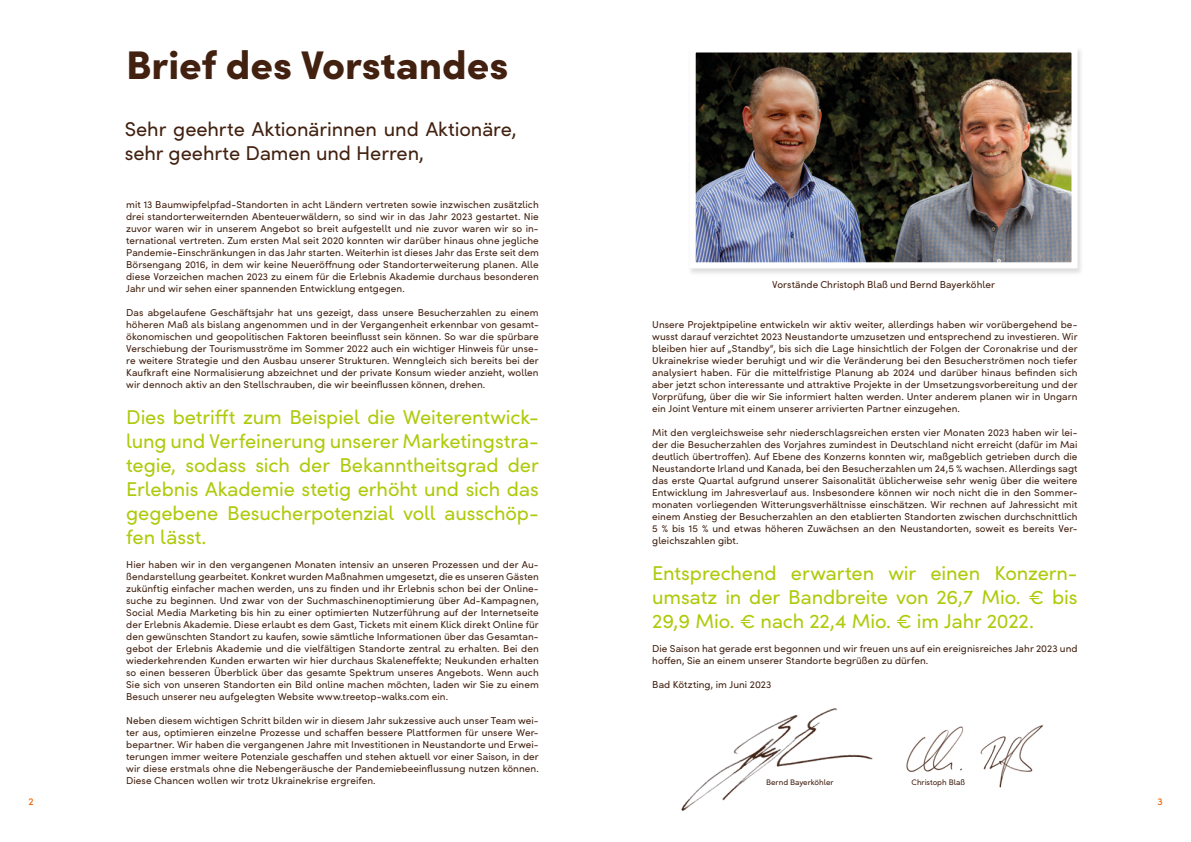
<style>
.page{position:relative;width:1191px;height:842px;background:#fff}
.page>*{position:absolute;margin:0;border:0;box-sizing:border-box;transform-origin:0 0}
.t1{font:900 40px "Sofia Pro";color:#422110}
.t2{font:20px/24px "Sofia Pro";letter-spacing:-.005em;color:#afca0b;text-align:justify}
.t3{font:20px/24px "Sofia Pro";letter-spacing:-.005em;color:#422110}
.t4{font:10px/12px "Sofia Pro";letter-spacing:.005em;color:#422110;text-align:justify}
.t5{font:500 10px "Sofia Pro";color:#ec6608}
.t6{font:8px "Sofia Pro";color:#422110}
</style>
<div class="page">
<img style="left:681px;top:708px;width:192px;height:103px">
<img style="left:906px;top:725px;width:137px;height:63px">
<div style="left:687px;top:46px;width:396px;height:231px;background:#000;opacity:.13"></div>
<img style="left:696px;top:53px;width:374px;height:208px">
<div style="left:689px;top:46px;width:388px;height:222px;border:6px solid #fff"></div>
<h1 class="t1" style="left:126px;top:34px;width:384px">Brief des Vorstandes</h1>
<h2 class="t3" style="left:125px;top:116px;width:393px">Sehr geehrte Aktionärinnen und Aktionäre, sehr geehrte Damen und Herren,</h2>
<p class="t4" style="left:126px;top:198px;width:414px">mit 13 Baumwipfelpfad-Standorten in acht Ländern vertreten sowie inzwischen zusätzlich drei standorterweiternden Abenteuerwäldern, so sind wir in das Jahr 2023 gestartet. Nie zuvor waren wir in unserem Angebot so breit aufgestellt und nie zuvor waren wir so in&shy;ternational vertreten. Zum ersten Mal seit 2020 konnten wir darüber hinaus ohne jegliche Pandemie-Einschränkungen in das Jahr starten. Weiterhin ist dieses Jahr das Erste seit dem Börsengang 2016, in dem wir keine Neueröffnung oder Standorterweiterung planen. Alle diese Vorzeichen machen 2023 zu einem für die Erlebnis Akademie durchaus besonderen Jahr und wir sehen einer spannenden Entwicklung entgegen.</p>
<p class="t4" style="left:126px;top:306px;width:414px">Das abgelaufene Geschäftsjahr hat uns gezeigt, dass unsere Besucherzahlen zu einem höheren Maß als bislang angenommen und in der Vergangenheit erkennbar von gesamt&shy;ökonomischen und geopolitischen Faktoren beeinflusst sein können. So war die spürbare Verschiebung der Tourismusströme im Sommer 2022 auch ein wichtiger Hinweis für unse&shy;re weitere Strategie und den Ausbau unserer Strukturen. Wenngleich sich bereits bei der Kaufkraft eine Normalisierung abzeichnet und der private Konsum wieder anzieht, wollen wir dennoch aktiv an den Stellschrauben, die wir beeinflussen können, drehen.</p>
<p class="t2" style="left:126px;top:404px;width:414px">Dies betrifft zum Beispiel die Weiterentwick&shy;lung und Verfeinerung unserer Marketingstra&shy;tegie, sodass sich der Bekanntheitsgrad der Erlebnis Akademie stetig erhöht und sich das gegebene Besucherpotenzial voll ausschöp&shy;fen lässt.</p>
<p class="t4" style="left:126px;top:558px;width:414px">Hier haben wir in den vergangenen Monaten intensiv an unseren Prozessen und der Au&shy;ßendarstellung gearbeitet. Konkret wurden Maßnahmen umgesetzt, die es unseren Gästen zukünftig einfacher machen werden, uns zu finden und ihr Erlebnis schon bei der Online&shy;suche zu beginnen. Und zwar von der Suchmaschinenoptimierung über Ad-Kampagnen, Social Media Marketing bis hin zu einer optimierten Nutzerführung auf der Internetseite der Erlebnis Akademie. Diese erlaubt es dem Gast, Tickets mit einem Klick direkt Online für den gewünschten Standort zu kaufen, sowie sämtliche Informationen über das Gesamtan&shy;gebot der Erlebnis Akademie und die vielfältigen Standorte zentral zu erhalten. Bei den wiederkehrenden Kunden erwarten wir hier durchaus Skaleneffekte; Neukunden erhalten so einen besseren Überblick über das gesamte Spektrum unseres Angebots. Wenn auch Sie sich von unseren Standorten ein Bild online machen möchten, laden wir Sie zu einem Besuch unserer neu aufgelegten Website www.treetop-walks.com ein.</p>
<p class="t4" style="left:126px;top:714px;width:414px">Neben diesem wichtigen Schritt bilden wir in diesem Jahr sukzessive auch unser Team wei&shy;ter aus, optimieren einzelne Prozesse und schaffen bessere Plattformen für unsere Wer&shy;bepartner. Wir haben die vergangenen Jahre mit Investitionen in Neustandorte und Erwei&shy;terungen immer weitere Potenziale geschaffen und stehen aktuell vor einer Saison, in der wir diese erstmals ohne die Nebengeräusche der Pandemiebeeinflussung nutzen können.<br>Diese Chancen wollen wir trotz Ukrainekrise ergreifen.</p>
<p class="t4" style="left:772px;top:278px;width:224px">Vorstände Christoph Blaß und Bernd Bayerköhler</p>
<p class="t4" style="left:652px;top:318px;width:427px">Unsere Projektpipeline entwickeln wir aktiv weiter, allerdings haben wir vorübergehend be&shy;wusst darauf verzichtet 2023 Neustandorte umzusetzen und entsprechend zu investieren. Wir bleiben hier auf „Standby“, bis sich die Lage hinsichtlich der Folgen der Coronakrise und der Ukrainekrise wieder beruhigt und wir die Veränderung bei den Besucherströmen noch tiefer analysiert haben. Für die mittelfristige Planung ab 2024 und darüber hinaus befinden sich aber jetzt schon interessante und attraktive Projekte in der Umsetzungsvorbereitung und der Vorprüfung, über die wir Sie informiert halten werden. Unter anderem planen wir in Ungarn ein Joint Venture mit einem unserer arrivierten Partner einzugehen.</p>
<p class="t4" style="left:652px;top:426px;width:427px">Mit den vergleichsweise sehr niederschlagsreichen ersten vier Monaten 2023 haben wir lei&shy;der die Besucherzahlen des Vorjahres zumindest in Deutschland nicht erreicht (dafür im Mai deutlich übertroffen). Auf Ebene des Konzerns konnten wir, maßgeblich getrieben durch die Neustandorte Irland und Kanada, bei den Besucherzahlen um 24,5 % wachsen. Allerdings sagt das erste Quartal aufgrund unserer Saisonalität üblicherweise sehr wenig über die weitere Entwicklung im Jahresverlauf aus. Insbesondere können wir noch nicht die in den Sommer&shy;monaten vorliegenden Witterungsverhältnisse einschätzen. Wir rechnen auf Jahressicht mit einem Anstieg der Besucherzahlen an den etablierten Standorten zwischen durchschnittlich 5 % bis 15 % und etwas höheren Zuwächsen an den Neustandorten, soweit es bereits Ver&shy;gleichszahlen gibt.</p>
<h2 class="t2" style="left:652px;top:560px;width:427px">Entsprechend erwarten wir einen Konzern&shy;umsatz in der Bandbreite von 26,7 Mio. € bis 29,9 Mio. € nach 22,4 Mio. € im Jahr 2022.</h2>
<p class="t4" style="left:652px;top:642px;width:427px">Die Saison hat gerade erst begonnen und wir freuen uns auf ein ereignisreiches Jahr 2023 und hoffen, Sie an einem unserer Standorte begrüßen zu dürfen.</p>
<p class="t4" style="left:652px;top:678px;width:121px">Bad Kötzting, im Juni 2023</p>
<p class="t6" style="left:766px;top:776px;width:69px">Bernd Bayerköhler</p>
<p class="t6" style="left:911px;top:776px;width:55px">Christoph Blaß</p>
<p class="t5" style="left:28px;top:794px;width:7px">2</p>
<p class="t5" style="left:1157px;top:794px;width:7px">3</p>
</div>
